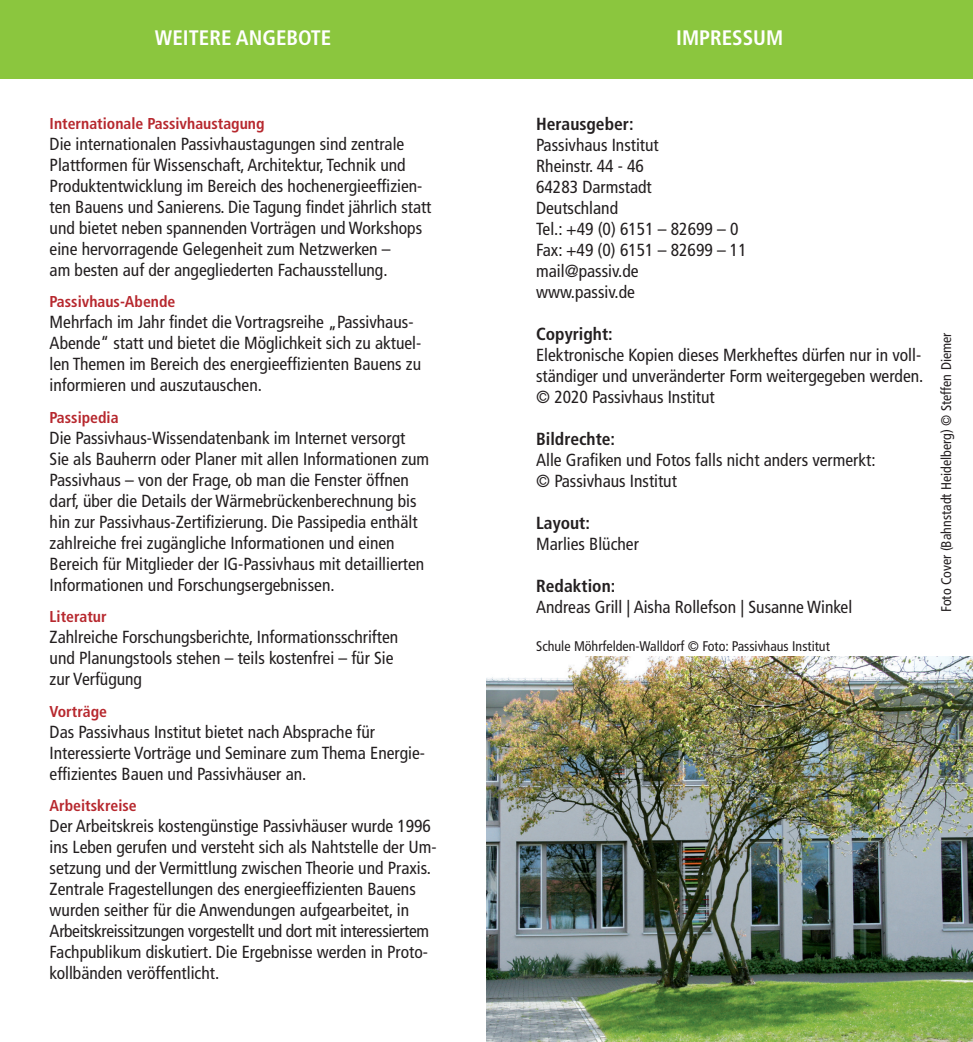
<style>
.page{position:relative;width:973px;height:1042px;background:#fff}
.page>*{position:absolute;margin:0;border:0;box-sizing:border-box;transform-origin:0 0}
.t1{font:700 condensed 21px "Frutiger";color:#fff}
.t2{font:condensed 17.5px/21px "Frutiger";color:#231f20}
.t3{font:700 condensed 17.5px "Frutiger";color:#231f20}
.t4{font:700 condensed 15.75px "Frutiger";color:#b7282e}
.t5{font:condensed 14px "Frutiger";color:#231f20}
</style>
<div class="page">
<div style="left:0;top:0;width:972px;height:78px;background:#8bc63e"></div>
<img style="left:486px;top:656px;width:486px;height:386px">
<p class="t1" style="left:155px;top:25px;width:178px">WEITERE ANGEBOTE</p>
<p class="t1" style="left:676px;top:25px;width:108px">IMPRESSUM</p>
<p class="t4" style="left:50px;top:114px;width:216px">Internationale Passivhaustagung</p>
<p class="t2" style="left:50px;top:133px;width:383px">Die internationalen Passivhaustagungen sind zentrale Plattformen für Wissenschaft, Architektur, Technik und Produktentwicklung im Bereich des hochenergieeffizien&shy;ten Bauens und Sanierens. Die Tagung findet jährlich statt und bietet neben spannenden Vorträgen und Workshops eine hervorragende Gelegenheit zum Netzwerken –<br>am besten auf der angegliederten Fachausstellung.</p>
<p class="t4" style="left:50px;top:292px;width:127px">Passivhaus-Abende</p>
<p class="t2" style="left:50px;top:312px;width:373px">Mehrfach im Jahr findet die Vortragsreihe „Passivhaus-Abende“ statt und bietet die Möglichkeit sich zu aktuel&shy;len Themen im Bereich des energieeffizienten Bauens zu informieren und auszutauschen.</p>
<p class="t4" style="left:50px;top:408px;width:70px">Passipedia</p>
<p class="t2" style="left:50px;top:427px;width:381px">Die Passivhaus-Wissendatenbank im Internet versorgt<br>Sie als Bauherrn oder Planer mit allen Informationen zum Passivhaus – von der Frage, ob man die Fenster öffnen darf, über die Details der Wärmebrückenberechnung bis hin zur Passivhaus-Zertifizierung. Die Passipedia enthält zahlreiche frei zugängliche Informationen und einen Bereich für Mitglieder der IG-Passivhaus mit detaillierten Informationen und Forschungsergebnissen.</p>
<p class="t4" style="left:50px;top:607px;width:59px">Literatur</p>
<p class="t2" style="left:50px;top:627px;width:350px">Zahlreiche Forschungsberichte, Informationsschriften und Planungstools stehen – teils kostenfrei – für Sie zur Verfügung</p>
<p class="t4" style="left:50px;top:702px;width:59px">Vorträge</p>
<p class="t2" style="left:50px;top:721px;width:377px">Das Passivhaus Institut bietet nach Absprache für<br>Interessierte Vorträge und Seminare zum Thema Energie&shy;effizientes Bauen und Passivhäuser an.</p>
<p class="t4" style="left:50px;top:796px;width:89px">Arbeitskreise</p>
<p class="t2" style="left:50px;top:816px;width:388px">Der Arbeitskreis kostengünstige Passivhäuser wurde 1996 ins Leben gerufen und versteht sich als Nahtstelle der Um&shy;setzung und der Vermittlung zwischen Theorie und Praxis.<br>Zentrale Fragestellungen des energieeffizienten Bauens wurden seither für die Anwendungen aufgearbeitet, in Arbeitskreissitzungen vorgestellt und dort mit interessiertem Fachpublikum diskutiert. Die Ergebnisse werden in Proto&shy;kollbänden veröffentlicht.</p>
<p class="t3" style="left:536px;top:114px;width:99px">Herausgeber:</p>
<p class="t2" style="left:536px;top:135px;width:212px">Passivhaus Institut<br>Rheinstr. 44 - 46<br>64283 Darmstadt<br>Deutschland<br>Tel.: +49 (0) 6151 – 82699 – 0<br>Fax: +49 (0) 6151 – 82699 – 11 mail@passiv.de<br>www.passiv.de</p>
<p class="t3" style="left:536px;top:324px;width:78px">Copyright:</p>
<p class="t2" style="left:536px;top:345px;width:389px">Elektronische Kopien dieses Merkheftes dürfen nur in voll&shy;ständiger und unveränderter Form weitergegeben werden. © 2020 Passivhaus Institut</p>
<p class="t3" style="left:536px;top:429px;width:80px">Bildrechte:</p>
<p class="t2" style="left:536px;top:450px;width:341px">Alle Grafiken und Fotos falls nicht anders vermerkt: © Passivhaus Institut</p>
<p class="t3" style="left:536px;top:513px;width:55px">Layout:</p>
<p class="t2" style="left:536px;top:534px;width:104px">Marlies Blücher</p>
<p class="t3" style="left:536px;top:576px;width:81px">Redaktion:</p>
<p class="t2" style="left:536px;top:597px;width:317px">Andreas Grill | Aisha Rollefson | Susanne Winkel</p>
<p class="t5" style="left:536px;top:638px;width:295px">Schule Möhrfelden-Walldorf © Foto: Passivhaus Institut</p>
<p class="t5" style="left:938px;top:612px;width:281px;rotate:-90deg">Foto Cover (Bahnstadt Heidelberg) © Steffen Diemer</p>
</div>
